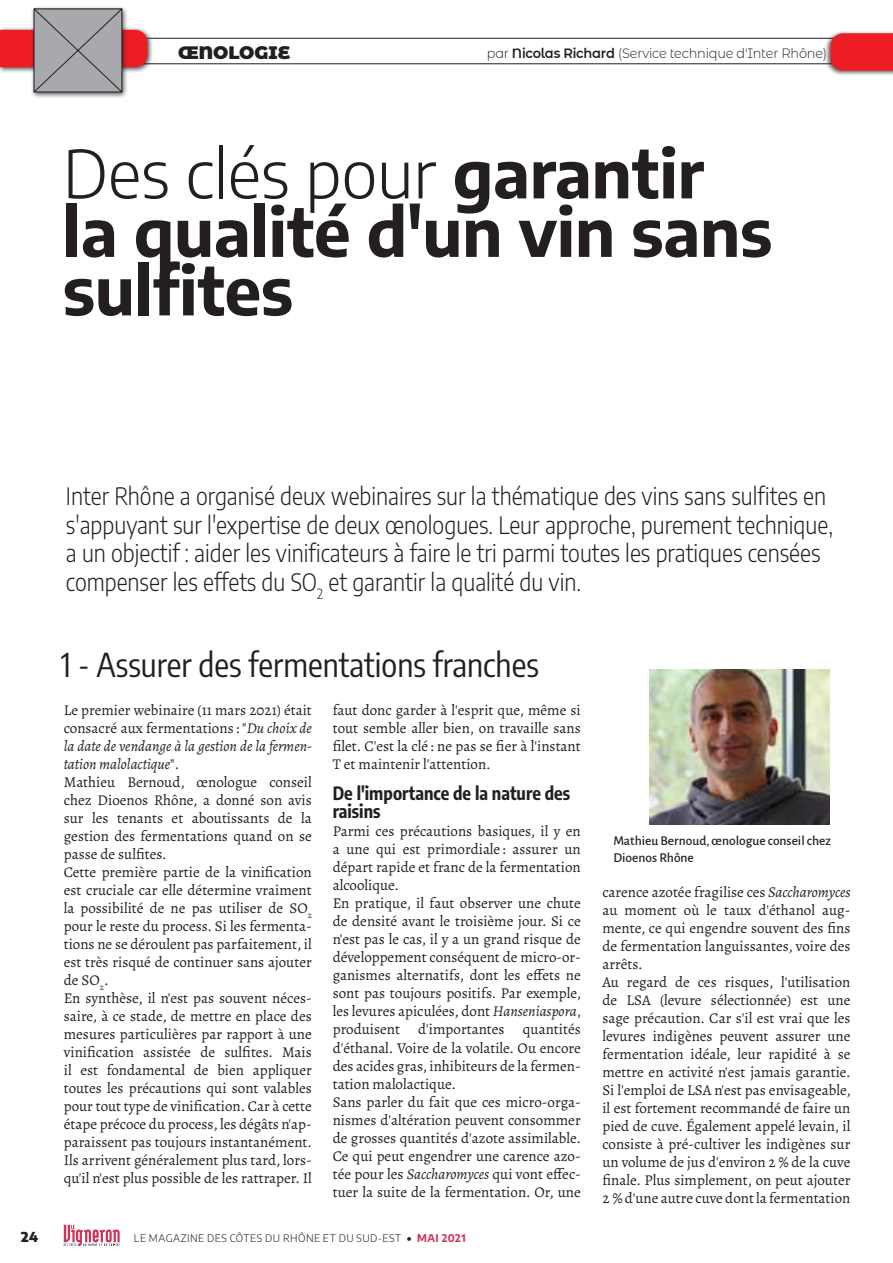
<style>
.page{position:relative;width:893px;height:1263px;background:#fff}
.page>*{position:absolute;margin:0;border:0;box-sizing:border-box;transform-origin:0 0}
.TITRE_ARTICLE_LIGHT{font:700 66px/58.5px "Encode Sans";letter-spacing:-.005em;color:#231f20}
.TITRE_ACTU_P5{font:33px "Encode Sans Condensed";color:#231f20}
.CHAPO_ARTICLE{font:300 24px/28.5px "Encode Sans";color:#231f20;scale:.9 1}
.INTERTITRE_GLOBAL{font:700 18px/18px "Encode Sans Condensed";color:#231f20}
.t1{font:900 18px "Montserrat Alternates";color:#231f20}
.t2{font:15px/18px "Alegreya";color:#231f20;text-align:justify}
.t3{font:italic 15px/18px "Alegreya";color:#231f20;text-align:justify}
.SIGNATURE{font:300 13.5px "Montserrat Alternates";letter-spacing:-.015em;color:#231f20;scale:.96 1}
.LÉGENDE_PHOTO{font:500 13.5px/16.5px "Alegreya Sans";color:#231f20}
.t4{font:900 13.5px "Encode Sans";color:#231f20}
.t5{font:300 10.5px "Encode Sans";letter-spacing:.04em;color:#231f20}
.s1{font-weight:600}
.s2{font-weight:300}
.s3{font-style:normal}
.s4{font-style:italic}
.s5{font-weight:900}
.s6{font-weight:700;color:#cf3458}
</style>
<div class="page">
<img style="left:649px;top:670px;width:180px;height:154px">
<svg style="left:64px;top:1225px;width:56px;height:21px"></svg>
<hr style="left:60px;top:38px;width:786px;height:1px;background:#231f20">
<hr style="left:60px;top:63px;width:786px;height:1px;background:#231f20">
<div style="left:0;top:27px;width:153px;height:46px;background:#231f20;opacity:.75"></div>
<div style="left:31px;top:5px;width:97px;height:94px;background:#231f20;opacity:.75"></div>
<svg style="left:0;top:8px;width:148px;height:85px"></svg>
<div style="left:824px;top:30px;width:69px;height:47px;background:#231f20;opacity:.75"></div>
<svg style="left:831px;top:33px;width:62px;height:38px;background:#eb2228"></svg>
<p class="t1" style="left:178px;top:39px;width:114px">ŒNOLOGIE</p>
<p class="SIGNATURE" style="left:487px;top:44px;width:356px">par <span class="s1">Nicolas Richard</span> (Service technique d'Inter Rhône)</p>
<p class="TITRE_ARTICLE_LIGHT" style="left:63px;top:140px;width:711px"><span class="s2">Des clés pour</span> garantir la qualité d'un vin sans sulfites</p>
<p class="CHAPO_ARTICLE" style="left:66px;top:481px;width:854px">Inter Rhône a organisé deux webinaires sur la thématique des vins sans sulfites en s'appuyant sur l'expertise de deux œnologues. Leur approche, purement technique, a un objectif : aider les vinificateurs à faire le tri parmi toutes les pratiques censées compenser les effets du SO<sub>2</sub> et garantir la qualité du vin.</p>
<p class="TITRE_ACTU_P5" style="left:61px;top:641px;width:479px">1 - Assurer des fermentations franches</p>
<p class="t3" style="left:64px;top:700px;width:250px"><span class="s3">Le premier webinaire (11 mars 2021) était consacré aux fermentations : "</span>Du choix de la date de vendange à la gestion de la fermen&shy;tation malolactique<span class="s3">".</span></p>
<p class="t2" style="left:64px;top:773px;width:250px">Mathieu Bernoud, œnologue conseil chez Dioenos Rhône, a donné son avis sur les tenants et aboutissants de la gestion des fermentations quand on se passe de sulfites.</p>
<p class="t2" style="left:64px;top:863px;width:250px">Cette première partie de la vinification est cruciale car elle détermine vraiment la possibilité de ne pas utiliser de SO<sub>2 </sub>pour le reste du process. Si les fermenta&shy;tions ne se déroulent pas parfaitement, il est très risqué de continuer sans ajouter de SO<sub>2</sub>.</p>
<p class="t2" style="left:64px;top:989px;width:250px">En synthèse, il n'est pas souvent néces&shy;saire, à ce stade, de mettre en place des mesures particulières par rapport à une vinification assistée de sulfites. Mais il est fondamental de bien appliquer toutes les précautions qui sont valables pour tout type de vinification. Car à cette étape précoce du process, les dégâts n'ap&shy;paraissent pas toujours instantanément.<br>Ils arrivent généralement plus tard, lors&shy;qu'il n'est plus possible de les rattraper. Il</p>
<p class="t2" style="left:333px;top:701px;width:250px">faut donc garder à l'esprit que, même si tout semble aller bien, on travaille sans filet. C'est la clé : ne pas se fier à l'instant T et maintenir l'attention.</p>
<p class="INTERTITRE_GLOBAL" style="left:333px;top:783px;width:239px">De l'importance de la nature des raisins</p>
<p class="t2" style="left:333px;top:822px;width:250px">Parmi ces précautions basiques, il y en a une qui est primordiale : assurer un départ rapide et franc de la fermentation alcoolique.</p>
<p class="t2" style="left:333px;top:894px;width:250px">En pratique, il faut observer une chute de densité avant le troisième jour. Si ce n'est pas le cas, il y a un grand risque de développement conséquent de micro-or&shy;ganismes alternatifs, dont les effets ne sont pas toujours positifs. Par exemple, les levures apiculées, dont <span class="s4">Hanseniaspora</span>, produisent d'importantes quantités d'éthanal. Voire de la volatile. Ou encore des acides gras, inhibiteurs de la fermen&shy;tation malolactique.</p>
<p class="t2" style="left:333px;top:1092px;width:250px">Sans parler du fait que ces micro-orga&shy;nismes d'altération peuvent consommer de grosses quantités d'azote assimilable.<br>Ce qui peut engendrer une carence azo&shy;tée pour les <span class="s4">Saccharomyces</span> qui vont effec&shy;tuer la suite de la fermentation. Or, une</p>
<p class="t4" style="left:21px;top:1226px;width:18px">24</p>
<p class="t5" style="left:134px;top:1231px;width:333px">LE MAGAZINE DES CÔTES DU RHÔNE ET DU SUD-EST <span class="s5">•</span> <span class="s6">MAI 2021</span></p>
<p class="LÉGENDE_PHOTO" style="left:613px;top:832px;width:219px">Mathieu Bernoud, œnologue conseil chez<br>Dioenos Rhône</p>
<p class="t2" style="left:602px;top:883px;width:250px">carence azotée fragilise ces <span class="s4">Saccharomyces </span>au moment où le taux d'éthanol aug&shy;mente, ce qui engendre souvent des fins de fermentation languissantes, voire des arrêts.</p>
<p class="t2" style="left:602px;top:973px;width:250px">Au regard de ces risques, l'utilisation de LSA (levure sélectionnée) est une sage précaution. Car s'il est vrai que les levures indigènes peuvent assurer une fermentation idéale, leur rapidité à se mettre en activité n'est jamais garantie.<br>Si l'emploi de LSA n'est pas envisageable, il est fortement recommandé de faire un pied de cuve. Également appelé levain, il consiste à pré-cultiver les indigènes sur un volume de jus d'environ 2 % de la cuve finale. Plus simplement, on peut ajouter 2 % d'une autre cuve dont la fermentation</p>
</div>
